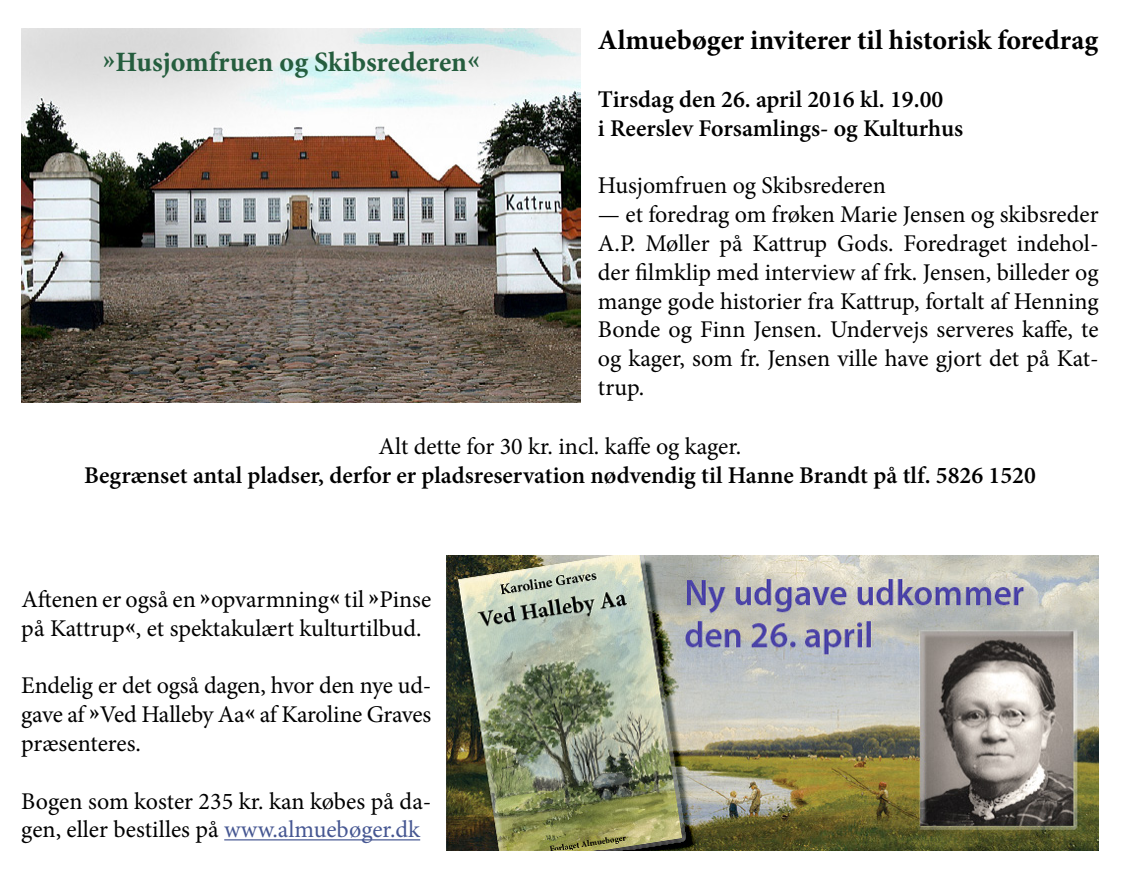
<style>
.page{position:relative;width:1122px;height:887px;background:#fff}
.page>*{position:absolute;margin:0;border:0;box-sizing:border-box;transform-origin:0 0}
.t1{font:700 28px "Minion Pro";color:#000}
.t2{font:700 28px "Minion Pro";color:#255d3e}
.t3{font:24px/28.8px "Minion Pro";color:#000;text-align:justify}
.t4{font:600 24px/28.8px "Minion Pro";color:#000}
.s1{font-weight:700}
.s2{color:#465792}
</style>
<div class="page">
<img style="left:21px;top:29px;width:560px;height:373px">
<hr style="left:224px;top:839px;width:196px;height:1px;background:#465792">
<img style="left:446px;top:555px;width:653px;height:295px">
<p class="t2" style="left:103px;top:42px;width:379px">»Husjomfruen og Skibsrederen«</p>
<p class="t1" style="left:598px;top:20px;width:502px">Almuebøger inviterer til historisk foredrag</p>
<p class="t4" style="left:598px;top:85px;width:367px">Tirsdag den 26. april 2016 kl. 19.00<br>i Reerslev Forsamlings- og Kulturhus</p>
<p class="t3" style="left:598px;top:171px;width:289px">Husjomfruen og Skibsrederen</p>
<p class="t3" style="left:598px;top:200px;width:502px">— et foredrag om frøken Marie Jensen og skibsreder A.P. Møller på Kattrup Gods. Foredraget indehol&shy;der filmklip med interview af frk. Jensen, billeder og mange gode historier fra Kattrup, fortalt af Henning Bonde og Finn Jensen. Undervejs serveres kaffe, te og kager, som fr. Jensen ville have gjort det på Kat&shy;trup.</p>
<p class="t3" style="left:379px;top:431px;width:364px">Alt dette for 30 kr. incl. kaffe og kager.</p>
<p class="t4" style="left:84px;top:460px;width:953px">Begrænset antal pladser, derfor er pladsreservation nødvendig til Hanne Brandt på tlf. 5826 1520</p>
<p class="t3" style="left:21px;top:584px;width:412px">Aftenen er også en <span class="s1">»</span>opvarmning<span class="s1">«</span> til <span class="s1">»</span>Pinse på Kattrup<span class="s1">«</span>, et spektakulært kulturtilbud.</p>
<p class="t3" style="left:21px;top:671px;width:412px">Endelig er det også dagen, hvor den nye ud&shy;gave af <span class="s1">»</span>Ved Halleby Aa<span class="s1">«</span> af Karoline Graves præsenteres.</p>
<p class="t3" style="left:21px;top:786px;width:412px">Bogen som koster 235 kr. kan købes på da&shy;gen, eller bestilles på <span class="s2">www.almuebøger.dk</span></p>
</div>
